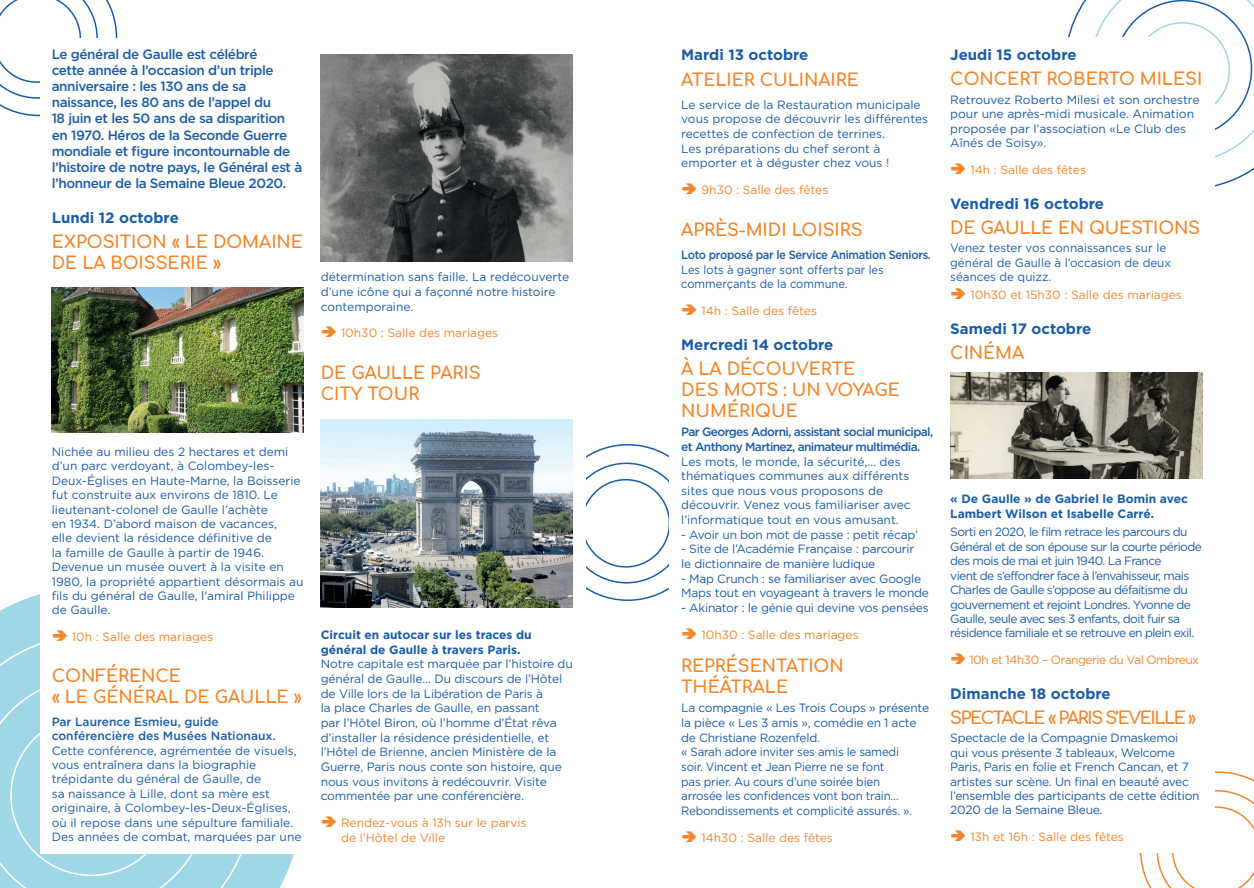
<style>
.page{position:relative;width:1254px;height:888px;background:#fff}
.page>*{position:absolute;margin:0;border:0;box-sizing:border-box;transform-origin:0 0}
.t1{font:700 17.25px/21px "Comfortaa";color:#f5852a}
.t2{font:700 17.25px "Comfortaa";letter-spacing:-.08em;color:#f5852a}
.t3{font:700 15px "Gotham";color:#185dab}
.t4{font:500 13.5px/16.2px "Gotham";letter-spacing:-.03em;color:#185dab}
.t5{font:12px/14.7px "Gotham";letter-spacing:-.01em;color:#185dab}
.t6{font:12px/14.4px "Gotham";letter-spacing:-.05em;color:#185dab}
.t7{font:12px/14.7px "Gotham";color:#f5852a}
.t8{font:700 12px/14.7px "Gotham";color:#185dab}
.t9{font:500 12px/14.7px "Gotham";letter-spacing:-.055em;color:#185dab}
.t10{font:500 12px/14.4px "Gotham";color:#185dab}
.t11{font:12px/14.7px "Gotham";letter-spacing:-.01em;color:#185dab;scale:.93 1}
.t12{font:500 12px "Gotham";letter-spacing:-.03em;color:#185dab;scale:.93 1}
.t13{font:12px "Gotham";letter-spacing:-.04em;color:#f5852a}
</style>
<div class="page">
<svg style="left:0;top:594px;width:294px;height:294px"></svg>
<svg style="left:0;top:633px;width:254px;height:255px;background:#a4d9e7"></svg>
<div style="left:581px;top:479px;width:89px;height:89px;border:2px solid #185dab;border-radius:50%"></div>
<div style="left:669px;top:37px;width:546px;height:815px;background:#fff"></div>
<div style="left:40px;top:38px;width:545px;height:815px;background:#fff"></div>
<img style="left:950px;top:372px;width:252px;height:106px">
<img style="left:51px;top:288px;width:253px;height:144px">
<img style="left:321px;top:55px;width:252px;height:206px">
<img style="left:321px;top:419px;width:252px;height:188px">
<svg style="left:0;top:0;width:117px;height:116px"></svg>
<svg style="left:0;top:676px;width:210px;height:212px"></svg>
<svg style="left:1068px;top:0;width:186px;height:187px"></svg>
<svg style="left:1140px;top:771px;width:114px;height:117px"></svg>
<p class="t4" style="left:52px;top:45px;width:252px">Le général de Gaulle est célébré<br>cette année à l’occasion d’un triple anniversaire : les 130 ans de sa naissance, les 80 ans de l’appel du<br>18 juin et les 50 ans de sa disparition en 1970. Héros de la Seconde Guerre mondiale et figure incontournable de l’histoire de notre pays, le Général est à l’honneur de la Semaine Bleue 2020.</p>
<p class="t3" style="left:52px;top:209px;width:129px">Lundi 12 octobre</p>
<h1 class="t1" style="left:52px;top:229px;width:253px">EXPOSITION « LE DOMAINE<br>DE LA BOISSERIE »</h1>
<p class="t5" style="left:52px;top:444px;width:253px">Nichée au milieu des 2 hectares et demi d’un parc verdoyant, à Colombey-les-Deux-Églises en Haute-Marne, la Boisserie fut construite aux environs de 1810. Le lieutenant-colonel de Gaulle l’achète<br>en 1934. D’abord maison de vacances,<br>elle devient la résidence définitive de<br>la famille de Gaulle à partir de 1946.<br>Devenue un musée ouvert à la visite en 1980, la propriété appartient désormais au fils du général de Gaulle, l'amiral Philippe de Gaulle.</p>
<p class="t7" style="left:72px;top:629px;width:143px">10h : Salle des mariages</p>
<h1 class="t1" style="left:52px;top:663px;width:251px">CONFÉRENCE<br>« LE GÉNÉRAL DE GAULLE »</h1>
<p class="t10" style="left:52px;top:714px;width:225px">Par Laurence Esmieu, guide conférencière des Musées Nationaux.</p>
<p class="t5" style="left:52px;top:743px;width:251px">Cette conférence, agrémentée de visuels, vous entraînera dans la biographie trépidante du général de Gaulle, de<br>sa naissance à Lille, dont sa mère est originaire, à Colombey-les-Deux-Églises, où il repose dans une sépulture familiale.<br>Des années de combat, marquées par une</p>
<p class="t5" style="left:321px;top:270px;width:250px">détermination sans faille. La redécouverte d’une icône qui a façonné notre histoire contemporaine.</p>
<p class="t7" style="left:341px;top:326px;width:159px">10h30 : Salle des mariages</p>
<h1 class="t1" style="left:321px;top:360px;width:161px">DE GAULLE PARIS<br>CITY TOUR</h1>
<p class="t8" style="left:321px;top:627px;width:212px">Circuit en autocar sur les traces du général de Gaulle à travers Paris.</p>
<p class="t5" style="left:321px;top:657px;width:253px">Notre capitale est marquée par l’histoire du général de Gaulle… Du discours de l’Hôtel de Ville lors de la Libération de Paris à<br>la place Charles de Gaulle, en passant<br>par l’Hôtel Biron, où l’homme d’État rêva d’installer la résidence présidentielle, et l’Hôtel de Brienne, ancien Ministère de la Guerre, Paris nous conte son histoire, que nous vous invitons à redécouvrir. Visite commentée par une conférencière.</p>
<p class="t7" style="left:341px;top:815px;width:187px">Rendez-vous à 13h sur le parvis de l’Hôtel de Ville</p>
<p class="t3" style="left:681px;top:46px;width:129px">Mardi 13 octobre</p>
<h1 class="t1" style="left:681px;top:66px;width:179px">ATELIER CULINAIRE</h1>
<p class="t5" style="left:681px;top:97px;width:248px">Le service de la Restauration municipale vous propose de découvrir les différentes recettes de confection de terrines.<br>Les préparations du chef seront à emporter et à déguster chez vous !</p>
<p class="t7" style="left:701px;top:182px;width:128px">9h30 : Salle des fêtes</p>
<h1 class="t1" style="left:681px;top:216px;width:183px">APRÈS-MIDI LOISIRS</h1>
<p class="t12" style="left:681px;top:248px;width:270px">Loto proposé par le Service Animation Seniors.</p>
<p class="t11" style="left:681px;top:262px;width:219px">Les lots à gagner sont offerts par les commerçants de la commune.</p>
<p class="t7" style="left:701px;top:303px;width:117px">14h : Salle des fêtes</p>
<p class="t3" style="left:681px;top:336px;width:154px">Mercredi 14 octobre</p>
<h1 class="t1" style="left:681px;top:356px;width:220px">À LA DÉCOUVERTE<br>DES MOTS : UN VOYAGE<br>NUMÉRIQUE</h1>
<p class="t9" style="left:681px;top:424px;width:253px">Par Georges Adorni, assistant social municipal, et Anthony Martinez, animateur multimédia.</p>
<p class="t5" style="left:681px;top:454px;width:231px">Les mots, le monde, la sécurité,… des thématiques communes aux différents sites que nous vous proposons de découvrir. Venez vous familiariser avec l’informatique tout en vous amusant.</p>
<p class="t5" style="left:681px;top:527px;width:238px">- Avoir un bon mot de passe : petit récap’</p>
<p class="t5" style="left:681px;top:542px;width:235px">- Site de l’Académie Française : parcourir le dictionnaire de manière ludique</p>
<p class="t5" style="left:681px;top:571px;width:249px">- Map Crunch : se familiariser avec Google<br>Maps tout en voyageant à travers le monde</p>
<p class="t5" style="left:681px;top:600px;width:249px">- Akinator : le génie qui devine vos pensées</p>
<p class="t7" style="left:701px;top:627px;width:159px">10h30 : Salle des mariages</p>
<h1 class="t1" style="left:681px;top:653px;width:164px">REPRÉSENTATION<br>THÉÂTRALE</h1>
<p class="t5" style="left:681px;top:701px;width:249px">La compagnie « Les Trois Coups » présente la pièce « Les 3 amis », comédie en 1 acte de Christiane Rozenfeld.<br>« Sarah adore inviter ses amis le samedi<br>soir. Vincent et Jean Pierre ne se font<br>pas prier. Au cours d’une soirée bien<br>arrosée les confidences vont bon train… Rebondissements et complicité assurés. ».</p>
<p class="t7" style="left:701px;top:830px;width:133px">14h30 : Salle des fêtes</p>
<p class="t3" style="left:950px;top:46px;width:128px">Jeudi 15 octobre</p>
<h1 class="t1" style="left:950px;top:66px;width:253px">CONCERT ROBERTO MILESI</h1>
<p class="t5" style="left:950px;top:92px;width:251px">Retrouvez Roberto Milesi et son orchestre pour une après-midi musicale. Animation proposée par l’association «Le Club des Aînés de Soisy».</p>
<p class="t7" style="left:970px;top:162px;width:117px">14h : Salle des fêtes</p>
<p class="t3" style="left:950px;top:194px;width:155px">Vendredi 16 octobre</p>
<h1 class="t1" style="left:950px;top:214px;width:251px">DE GAULLE EN QUESTIONS</h1>
<p class="t5" style="left:950px;top:241px;width:222px">Venez tester vos connaissances sur le général de Gaulle à l’occasion de deux séances de quizz.</p>
<p class="t7" style="left:970px;top:287px;width:213px">10h30 et 15h30 : Salle des mariages</p>
<p class="t3" style="left:950px;top:320px;width:143px">Samedi 17 octobre</p>
<h1 class="t1" style="left:950px;top:340px;width:76px">CINÉMA</h1>
<p class="t8" style="left:950px;top:492px;width:239px">« De Gaulle » de Gabriel le Bomin avec<br>Lambert Wilson et Isabelle Carré.</p>
<p class="t6" style="left:950px;top:525px;width:253px">Sorti en 2020, le film retrace les parcours du Général et de son épouse sur la courte période des mois de mai et juin 1940. La France<br>vient de s’effondrer face à l’envahisseur, mais Charles de Gaulle s’oppose au défaitisme du gouvernement et rejoint Londres. Yvonne de Gaulle, seule avec ses 3 enfants, doit fuir sa résidence familiale et se retrouve en plein exil.</p>
<p class="t13" style="left:969px;top:652px;width:231px">10h et 14h30 – Orangerie du Val Ombreux</p>
<p class="t3" style="left:950px;top:684px;width:162px">Dimanche 18 octobre</p>
<h1 class="t2" style="left:950px;top:702px;width:248px">SPECTACLE « PARIS S’EVEILLE »</h1>
<p class="t5" style="left:950px;top:731px;width:251px">Spectacle de la Compagnie Dmaskemoi<br>qui vous présente 3 tableaux, Welcome Paris, Paris en folie et French Cancan, et 7 artistes sur scène. Un final en beauté avec l’ensemble des participants de cette édition 2020 de la Semaine Bleue.</p>
<p class="t7" style="left:970px;top:829px;width:155px">13h et 16h : Salle des fêtes</p>
</div>
